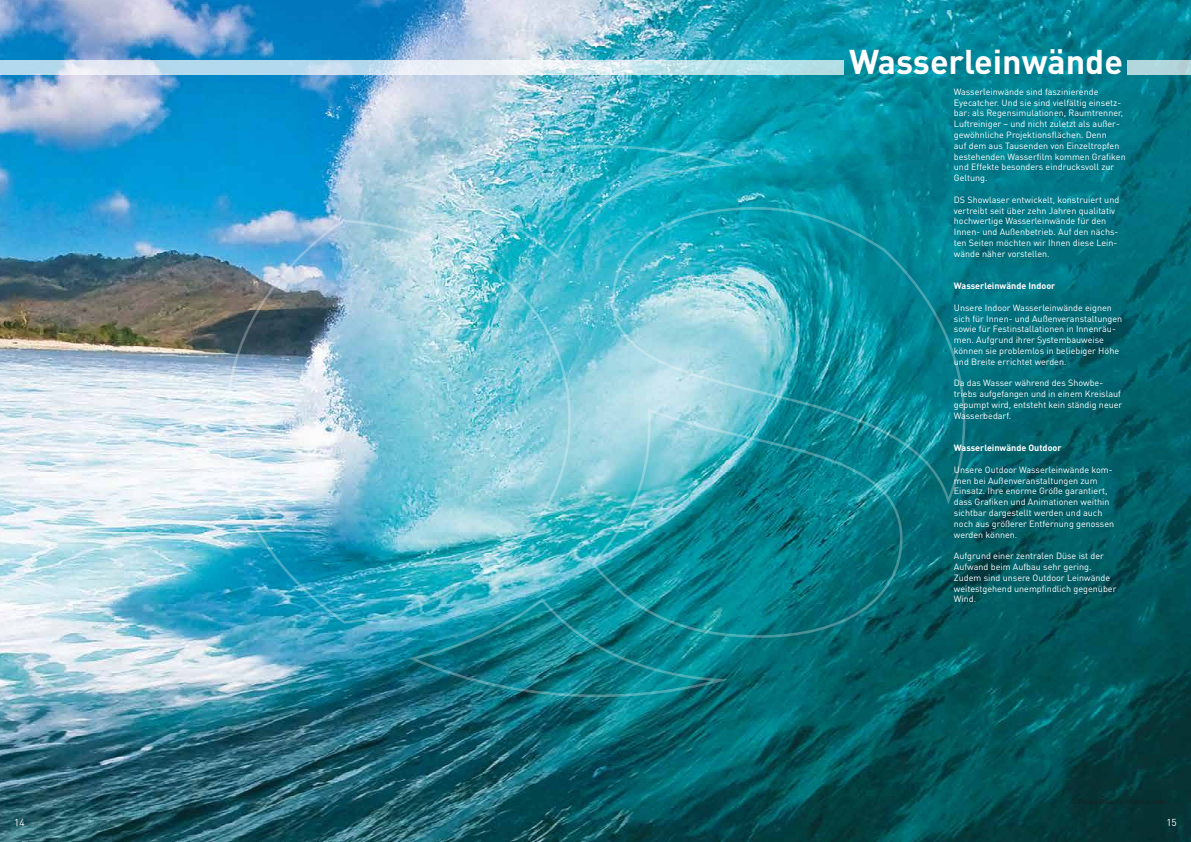
<style>
.page{position:relative;width:1191px;height:842px;background:#fff}
.page>*{position:absolute;margin:0;border:0;box-sizing:border-box;transform-origin:0 0}
.t1{font:700 34px "DIN Pro";color:#fff}
.t2{font:10px "DIN Pro";color:#fff}
.t3{font:9px/10.8px "DIN Pro";color:#fff}
.t4{font:700 9px "DIN Pro";color:#fff}
</style>
<div class="page">
<img style="left:0;top:0;width:1191px;height:842px">
<img style="left:226px;top:145px;width:739px;height:552px">
<svg style="left:0;top:60px;width:844px;height:14px;background:#c9e3ef"></svg>
<div style="left:1127px;top:60px;width:64px;height:14px;background:#b2d7dc"></div>
<p class="t1" style="left:849px;top:39px;width:275px">Wasserleinwände</p>
<p class="t3" style="left:954px;top:86px;width:173px">Wasserleinwände sind faszinierende Eyecatcher. Und sie sind vielfältig einsetz&shy;bar: als Regensimulationen, Raumtrenner, Luftreiniger – und nicht zuletzt als außer&shy;gewöhnliche Projektionsflächen. Denn<br>auf dem aus Tausenden von Einzeltropfen bestehenden Wasserfilm kommen Grafiken und Effekte besonders eindrucksvoll zur Geltung.</p>
<p class="t3" style="left:954px;top:194px;width:167px">DS Showlaser entwickelt, konstruiert und vertreibt seit über zehn Jahren qualitativ hochwertige Wasserleinwände für den Innen- und Außenbetrieb. Auf den nächs&shy;ten Seiten möchten wir Ihnen diese Lein&shy;wände näher vorstellen.</p>
<p class="t4" style="left:954px;top:280px;width:103px">Wasserleinwände Indoor</p>
<p class="t3" style="left:954px;top:302px;width:170px">Unsere Indoor Wasserleinwände eignen sich für Innen- und Außenveranstaltungen sowie für Festinstallationen in Innenräu&shy;men. Aufgrund ihrer Systembauweise können sie problemlos in beliebiger Höhe und Breite errichtet werden.</p>
<p class="t3" style="left:954px;top:377px;width:170px">Da das Wasser während des Showbe&shy;triebs aufgefangen und in einem Kreislauf gepumpt wird, entsteht kein ständig neuer Wasserbedarf.</p>
<p class="t4" style="left:954px;top:442px;width:109px">Wasserleinwände Outdoor</p>
<p class="t3" style="left:954px;top:464px;width:162px">Unsere Outdoor Wasserleinwände kom&shy;men bei Außenveranstaltungen zum Einsatz. Ihre enorme Größe garantiert, dass Grafiken und Animationen weithin sichtbar dargestellt werden und auch noch aus größerer Entfernung genossen werden können.</p>
<p class="t3" style="left:954px;top:550px;width:164px">Aufgrund einer zentralen Düse ist der<br>Aufwand beim Aufbau sehr gering.<br>Zudem sind unsere Outdoor Leinwände weitestgehend unempfindlich gegenüber<br>Wind.</p>
<p class="t2" style="left:14px;top:816px;width:12px">14</p>
<p class="t2" style="left:1166px;top:816px;width:12px">15</p>
</div>
